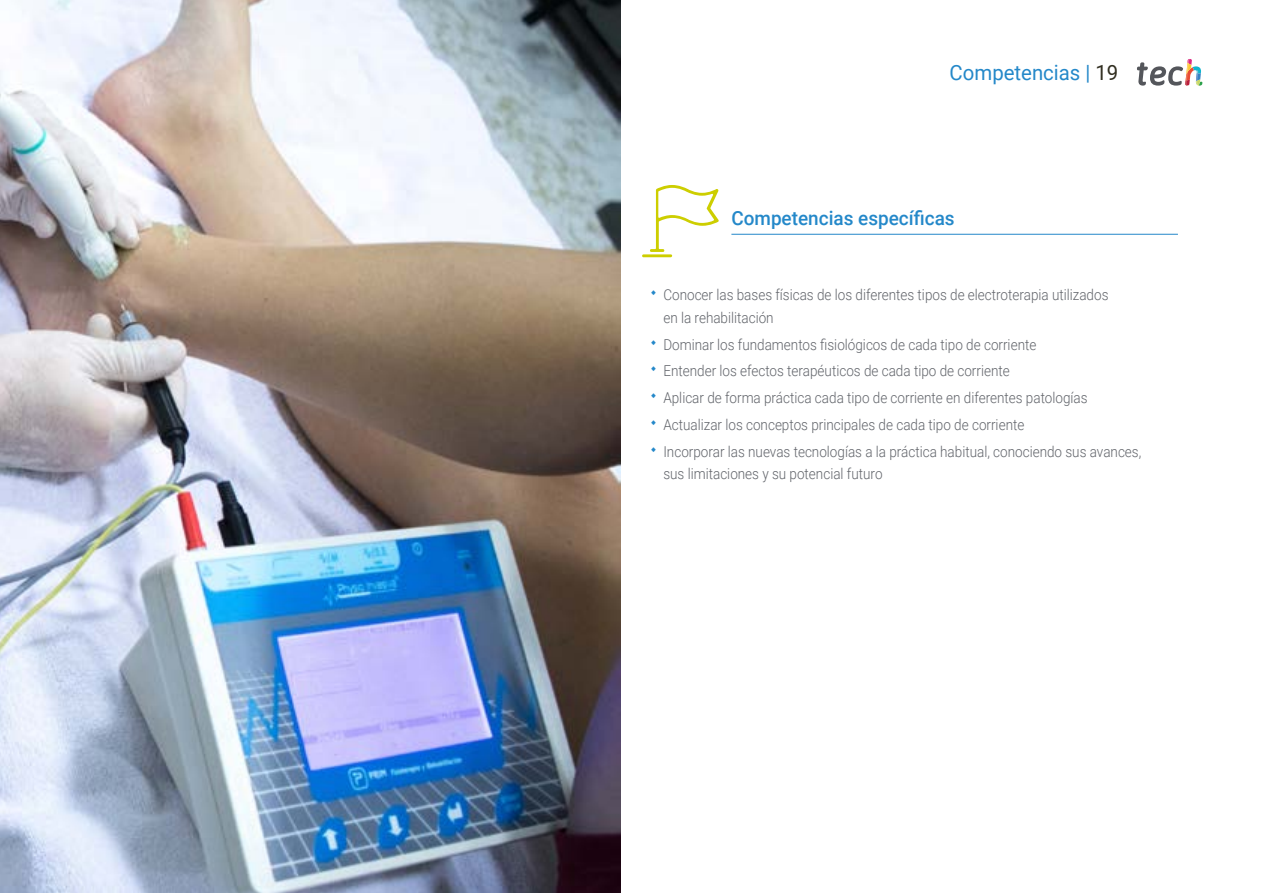
<style>
.page{position:relative;width:1263px;height:893px;background:#fff}
.page>*{position:absolute;margin:0;border:0;box-sizing:border-box;transform-origin:0 0}
.t1{font:21px "Roboto";color:#2488c9}
.t2{font:500 19.5px "Roboto";color:#2488c9}
.t3{font:300 15px/26.7px "Roboto";color:#61646a;scale:.9 1}
.s1{color:#312e20}
</style>
<div class="page">
<img style="left:0;top:0;width:621px;height:893px">
<svg style="left:1137px;top:59px;width:65px;height:27px"></svg>
<hr style="left:731px;top:234px;width:447px;height:1px;background:#2488c9">
<hr style="left:642px;top:254px;width:30px;height:3px;background:#cdce00">
<svg style="left:650px;top:185px;width:69px;height:67px"></svg>
<h1 class="t1" style="left:950px;top:57px;width:170px">Competencias | <span class="s1">19</span></h1>
<h2 class="t2" style="left:731px;top:205px;width:225px">Competencias específicas</h2>
<p class="t3" style="left:663px;top:283px;width:496px;line-height:22.5px">Conocer las bases físicas de los diferentes tipos de electroterapia utilizados en la rehabilitación</p>
<p class="t3" style="left:663px;top:330px;width:532px">Dominar los fundamentos fisiológicos de cada tipo de corriente<br>Entender los efectos terapéuticos de cada tipo de corriente<br>Aplicar de forma práctica cada tipo de corriente en diferentes patologías Actualizar los conceptos principales de cada tipo de corriente<br>Incorporar las nuevas tecnologías a la práctica habitual, conociendo sus avances,</p>
<p class="t3" style="left:663px;top:460px;width:245px">sus limitaciones y su potencial futuro</p>
</div>
